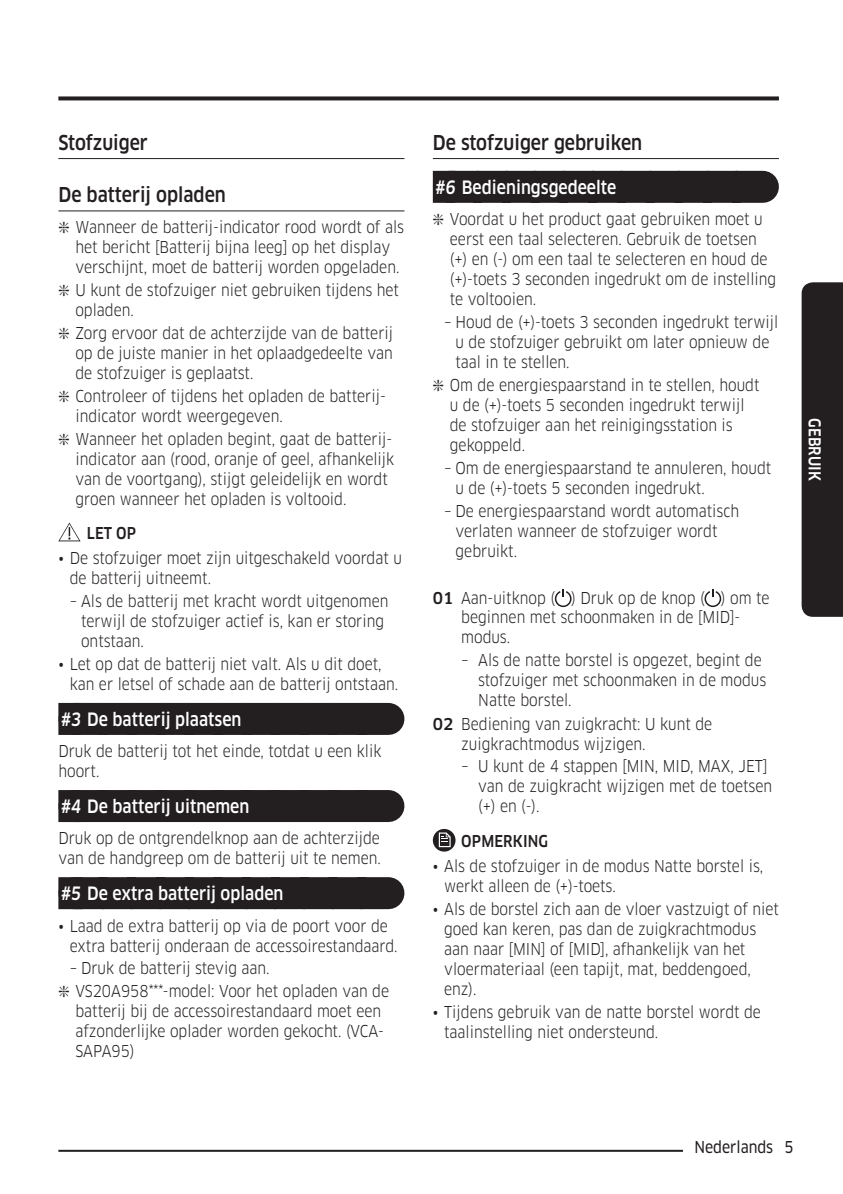
<style>
.page{position:relative;width:843px;height:1194px;background:#fff}
.page>*{position:absolute;margin:0;border:0;box-sizing:border-box;transform-origin:0 0}
.t1{font:500 20px "Samsung Clan Pro";color:#231f20;scale:.88 1}
.t2{font:500 18px "Samsung Clan Pro";color:#fff;scale:.88 1}
.t3{font:16px/20px "Samsung Clan Pro";color:#231f20;scale:.88 1}
.t4{font:500 16px "Samsung Clan Pro";letter-spacing:.01em;color:#231f20;scale:.88 1}
.t5{font:16px "Samsung Clan Pro News";color:#231f20;scale:.88 1}
.t6{font:500 16px "Samsung Clan Pro";color:#fff;scale:.88 1}
.s1{font-weight:500}
</style>
<div class="page">
<div style="left:801px;top:282px;width:41px;height:335px;background:#231f20"></div>
<hr style="left:58px;top:158px;width:346px;height:1px;background:#231f20">
<hr style="left:58px;top:210px;width:346px;height:1px;background:#231f20">
<div style="left:81px;top:703px;width:307px;height:32px;background:#231f20"></div>
<div style="left:58px;top:703px;width:23px;height:32px;background:#231f20"></div>
<div style="left:81px;top:790px;width:307px;height:32px;background:#231f20"></div>
<div style="left:58px;top:790px;width:23px;height:32px;background:#231f20"></div>
<div style="left:83px;top:877px;width:305px;height:32px;background:#231f20"></div>
<div style="left:58px;top:877px;width:25px;height:32px;background:#231f20"></div>
<hr style="left:433px;top:158px;width:345px;height:1px;background:#231f20">
<div style="left:455px;top:171px;width:307px;height:32px;background:#231f20"></div>
<div style="left:433px;top:171px;width:22px;height:32px;background:#231f20"></div>
<svg style="left:554px;top:590px;width:17px;height:17px"></svg>
<svg style="left:704px;top:590px;width:17px;height:17px"></svg>
<svg style="left:58px;top:522px;width:22px;height:19px"></svg>
<svg style="left:433px;top:829px;width:22px;height:23px"></svg>
<svg style="left:438px;top:832px;width:12px;height:15px"></svg>
<svg style="left:58px;top:96px;width:720px;height:4px;background:#3b3839"></svg>
<hr style="left:58px;top:1150px;width:720px;height:2px;background:#231f20">
<div style="left:683px;top:1147px;width:95px;height:6px;background:#fff"></div>
<p class="t1" style="left:58px;top:130px;width:103px">Stofzuiger</p>
<p class="t1" style="left:58px;top:183px;width:192px">De batterij opladen</p>
<p class="t3" style="left:75px;top:217px;width:375px;text-indent:-17px">❇ Wanneer de batterij-indicator rood wordt of als het bericht [Batterij bijna leeg] op het display verschijnt, moet de batterij worden opgeladen.</p>
<p class="t3" style="left:75px;top:280px;width:369px;text-indent:-17px">❇ U kunt de stofzuiger niet gebruiken tijdens het opladen.</p>
<p class="t3" style="left:75px;top:323px;width:362px;text-align:justify;text-indent:-17px">❇ Zorg ervoor dat de achterzijde van de batterij op de juiste manier in het oplaadgedeelte van de stofzuiger is geplaatst.</p>
<p class="t3" style="left:75px;top:386px;width:354px;text-indent:-17px">❇ Controleer of tijdens het opladen de batterij&shy;indicator wordt weergegeven.</p>
<p class="t3" style="left:75px;top:429px;width:364px;text-indent:-17px">❇ Wanneer het opladen begint, gaat de batterij&shy;indicator aan (rood, oranje of geel, afhankelijk van de voortgang), stijgt geleidelijk en wordt groen wanneer het opladen is voltooid.</p>
<p class="t4" style="left:87px;top:523px;width:58px">LET OP</p>
<p class="t3" style="left:70px;top:549px;width:379px;text-indent:-11px">• De stofzuiger moet zijn uitgeschakeld voordat u de batterij uitneemt.</p>
<p class="t3" style="left:81px;top:591px;width:351px;text-indent:-11px">– Als de batterij met kracht wordt uitgenomen terwijl de stofzuiger actief is, kan er storing ontstaan.</p>
<p class="t3" style="left:70px;top:654px;width:374px;text-indent:-11px">• Let op dat de batterij niet valt. Als u dit doet, kan er letsel of schade aan de batterij ontstaan.</p>
<p class="t2" style="left:60px;top:709px;width:207px">#3 De batterij plaatsen</p>
<p class="t3" style="left:58px;top:741px;width:368px">Druk de batterij tot het einde, totdat u een klik hoort.</p>
<p class="t2" style="left:60px;top:796px;width:216px">#4 De batterij uitnemen</p>
<p class="t3" style="left:58px;top:828px;width:368px">Druk op de ontgrendelknop aan de achterzijde van de handgreep om de batterij uit te nemen.</p>
<p class="t2" style="left:60px;top:883px;width:255px">#5 De extra batterij opladen</p>
<p class="t3" style="left:70px;top:916px;width:374px;text-indent:-11px">• Laad de extra batterij op via de poort voor de extra batterij onderaan de accessoirestandaard.</p>
<p class="t3" style="left:58px;top:957px;width:377px;line-height:22.8px;text-indent:11px">– Druk de batterij stevig aan.<br>❇ VS20A958***-model: Voor het opladen van de</p>
<p class="t3" style="left:75px;top:1001px;width:352px">batterij bij de accessoirestandaard moet een afzonderlijke oplader worden gekocht. (VCA-<br>SAPA95)</p>
<p class="t1" style="left:433px;top:130px;width:239px">De stofzuiger gebruiken</p>
<p class="t2" style="left:434px;top:177px;width:208px">#6 Bedieningsgedeelte</p>
<p class="t3" style="left:450px;top:209px;width:372px;text-indent:-17px">❇ Voordat u het product gaat gebruiken moet u eerst een taal selecteren. Gebruik de toetsen (+) en (-) om een taal te selecteren en houd de (+)-toets 3 seconden ingedrukt om de instelling te voltooien.</p>
<p class="t3" style="left:455px;top:312px;width:368px;text-indent:-11px">– Houd de (+)-toets 3 seconden ingedrukt terwijl u de stofzuiger gebruikt om later opnieuw de taal in te stellen.</p>
<p class="t3" style="left:450px;top:375px;width:353px;text-indent:-17px">❇ Om de energiespaarstand in te stellen, houdt u de (+)-toets 5 seconden ingedrukt terwijl de stofzuiger aan het reinigingsstation is gekoppeld.</p>
<p class="t3" style="left:455px;top:458px;width:360px;text-indent:-11px">– Om de energiespaarstand te annuleren, houdt u de (+)-toets 5 seconden ingedrukt.</p>
<p class="t3" style="left:455px;top:501px;width:324px;text-indent:-11px">– De energiespaarstand wordt automatisch verlaten wanneer de stofzuiger wordt gebruikt.</p>
<p class="t3" style="left:461px;top:589px;width:352px;line-height:19.2px;text-indent:-28px"><span class="s1">01</span> Aan-uitknop ( ) Druk op de knop ( ) om te beginnen met schoonmaken in de [MID]- modus.</p>
<p class="t3" style="left:478px;top:650px;width:329px;text-indent:-17px">– Als de natte borstel is opgezet, begint de stofzuiger met schoonmaken in de modus<br>Natte borstel.</p>
<p class="t3" style="left:461px;top:715px;width:287px;line-height:19.2px;text-indent:-28px"><span class="s1">02</span> Bediening van zuigkracht: U kunt de zuigkrachtmodus wijzigen.</p>
<p class="t3" style="left:478px;top:756px;width:335px;text-indent:-17px">– U kunt de 4 stappen [MIN, MID, MAX, JET] van de zuigkracht wijzigen met de toetsen (+) en (-).</p>
<p class="t4" style="left:461px;top:831px;width:100px">OPMERKING</p>
<p class="t3" style="left:444px;top:856px;width:364px;text-indent:-11px">• Als de stofzuiger in de modus Natte borstel is, werkt alleen de (+)-toets.</p>
<p class="t3" style="left:444px;top:899px;width:382px;text-indent:-11px">• Als de borstel zich aan de vloer vastzuigt of niet goed kan keren, pas dan de zuigkrachtmodus aan naar [MIN] of [MID], afhankelijk van het vloermateriaal (een tapijt, mat, beddengoed, enz).</p>
<p class="t3" style="left:444px;top:1002px;width:361px;text-indent:-11px">• Tijdens gebruik van de natte borstel wordt de taalinstelling niet ondersteund.</p>
<p class="t6" style="left:823px;top:418px;width:72px;rotate:90deg">Gebruik</p>
<p class="t5" style="left:694px;top:1137px;width:114px">Nederlands 5</p>
</div>
